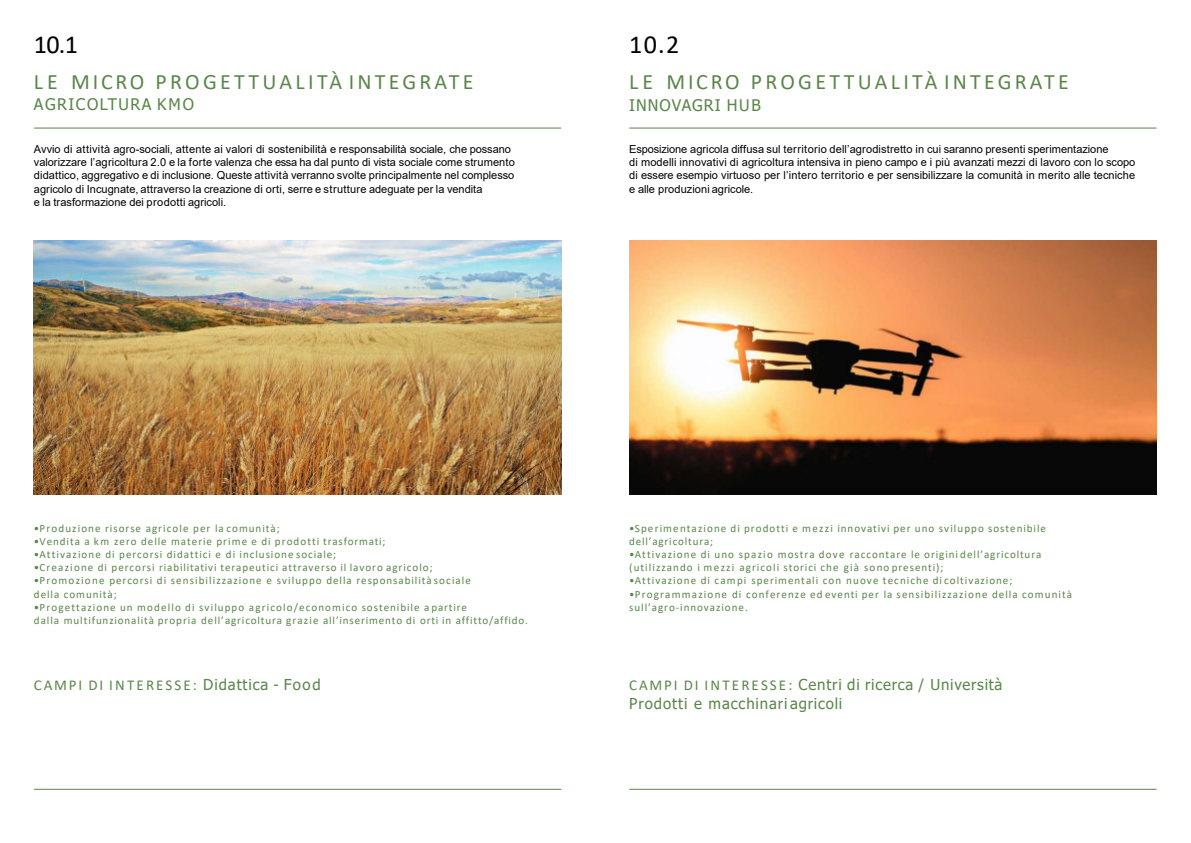
<style>
.page{position:relative;width:1191px;height:843px;background:#fff}
.page>*{position:absolute;margin:0;border:0;box-sizing:border-box;transform-origin:0 0}
.t1{font:26px "Calibri";color:#000}
.t2{font:22px "Calibri";letter-spacing:.145em;color:#598649}
.t3{font:16px "Tahoma";letter-spacing:.09em;color:#598649}
.t4{font:16px "Tahoma";letter-spacing:.06em;color:#598649}
.t5{font:15px/18.6px "Tahoma";letter-spacing:.055em;color:#598649}
.t6{font:15px "Calibri";letter-spacing:.135em;color:#598649}
.t7{font:11px/13.2px "Calibri";letter-spacing:.09em;color:#598649}
.t8{font:11px/13.2px "Arial";letter-spacing:.005em;color:#000}
.s1{font-family:"Tahoma"}
.s2{font-family:"Calibri"}
</style>
<div class="page">
<hr style="left:34px;top:788px;width:527px;height:1px;background:#598649">
<hr style="left:629px;top:788px;width:528px;height:1px;background:#598649">
<hr style="left:34px;top:128px;width:527px;height:1px;background:#598649">
<img style="left:34px;top:240px;width:527px;height:254px">
<hr style="left:629px;top:128px;width:528px;height:1px;background:#598649">
<img style="left:629px;top:240px;width:528px;height:254px">
<h1 class="t1" style="left:34px;top:32px;width:46px">10.1</h1>
<h2 class="t2" style="left:34px;top:71px;width:441px">LE MICRO PROGETTUALITÀ INTEGRATE</h2>
<h3 class="t3" style="left:34px;top:97px;width:162px">AGRICOLTURA KMO</h3>
<p class="t8" style="left:34px;top:143px;width:482px">Avvio di attività agro-sociali, attente ai valori di sostenibilità e responsabilità sociale, che possano valorizzare l’agricoltura 2.0 e la forte valenza che essa ha dal punto di vista sociale come strumento didattico, aggregativo e di inclusione. Queste attività verranno svolte principalmente nel complesso agricolo di Incugnate, attraverso la creazione di orti, serre e strutture adeguate per la vendita<br>e la trasformazione dei prodotti agricoli.</p>
<h1 class="t1" style="left:629px;top:32px;width:52px">10.2</h1>
<h2 class="t2" style="left:629px;top:71px;width:441px">LE MICRO PROGETTUALITÀ INTEGRATE</h2>
<h3 class="t4" style="left:629px;top:98px;width:133px">INNOVAGRI HUB</h3>
<p class="t8" style="left:629px;top:143px;width:508px">Esposizione agricola diffusa sul territorio dell’agrodistretto in cui saranno presenti sperimentazione<br>di modelli innovativi di agricoltura intensiva in pieno campo e i più avanzati mezzi di lavoro con lo scopo di essere esempio virtuoso per l’intero territorio e per sensibilizzare la comunità in merito alle tecniche e alle produzioni agricole.</p>
<p class="t7" style="left:34px;top:521px;width:247px">•Produzione risorse agricole per la comunità;</p>
<p class="t7" style="left:34px;top:534px;width:353px">•Vendita a km zero delle materie prime e di prodotti trasformati;</p>
<p class="t7" style="left:34px;top:547px;width:304px">•Attivazione di percorsi didattici e di inclusione sociale;</p>
<p class="t7" style="left:34px;top:560px;width:400px">•Creazione di percorsi riabilitativi terapeutici attraverso il lavoro agricolo;</p>
<p class="t7" style="left:34px;top:574px;width:439px">•Promozione percorsi di sensibilizzazione e sviluppo della responsabilitàsociale della comunità;</p>
<p class="t7" style="left:34px;top:600px;width:495px">•Progettazione un modello di sviluppo agricolo/economico sostenibile apartire<br>dalla multifunzionalità propria dell’agricoltura grazie all’inserimento di orti in affitto/affido.</p>
<h3 class="t6" style="left:34px;top:677px;width:288px">CAMPI DI INTERESSE: <span class="s1">Didattica - Food</span></h3>
<p class="t7" style="left:629px;top:521px;width:418px">•Sperimentazione di prodotti e mezzi innovativi per uno sviluppo sostenibile dell’agricoltura;</p>
<p class="t7" style="left:629px;top:547px;width:414px">•Attivazione di uno spazio mostra dove raccontare le originidell’agricoltura (utilizzando i mezzi agricoli storici che già sono presenti);</p>
<p class="t7" style="left:629px;top:574px;width:385px">•Attivazione di campi sperimentali con nuove tecniche dicoltivazione;</p>
<p class="t7" style="left:629px;top:587px;width:445px">•Programmazione di conferenze ed eventi per la sensibilizzazione della comunità sull’agro-innovazione.</p>
<h3 class="t5" style="left:629px;top:676px;width:375px"><span class="s2">CAMPI DI INTERESSE:</span> Centri di ricerca / Università<br>Prodotti e macchinari agricoli</h3>
</div>
